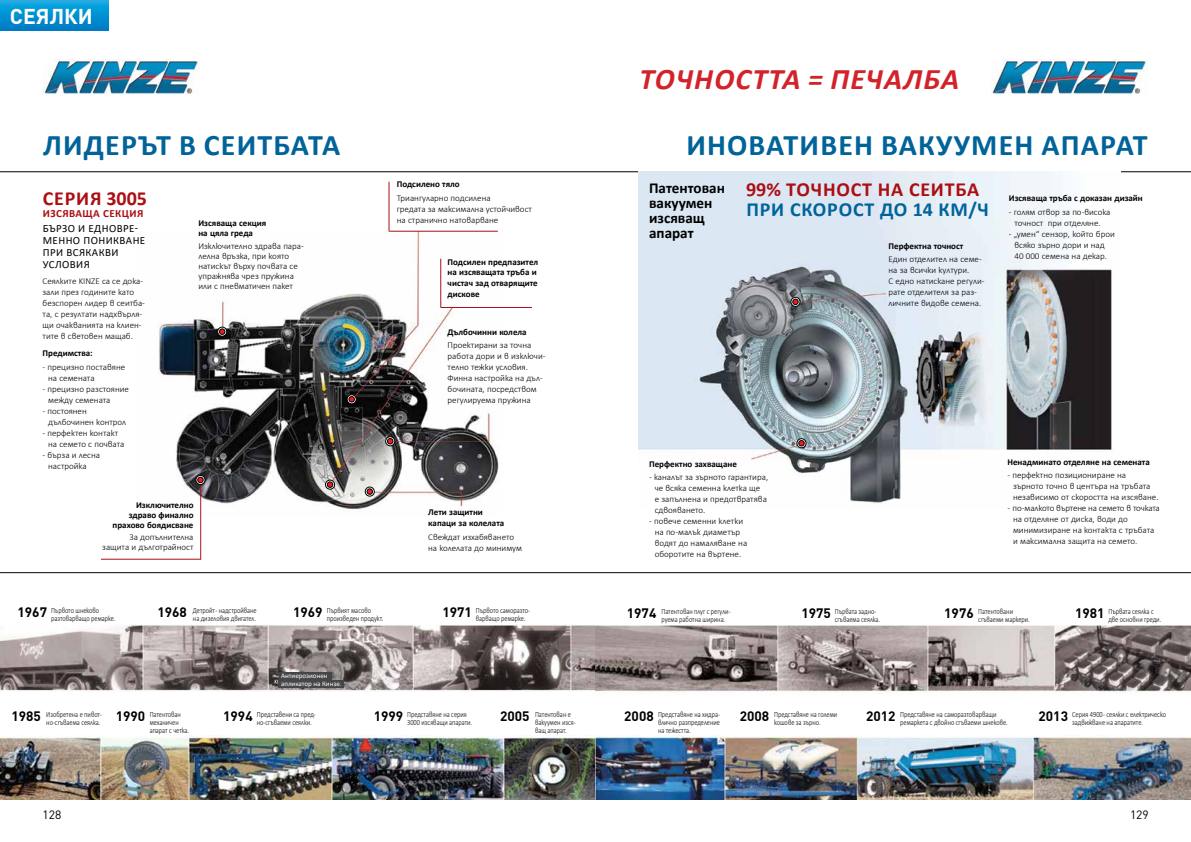
<style>
.page{position:relative;width:1191px;height:842px;background:#fff}
.page>*{position:absolute;margin:0;border:0;box-sizing:border-box;transform-origin:0 0}
.t1{font:700 30px "Calibri";letter-spacing:.04em;color:#00639a}
.t2{font:italic 700 30px "Calibri";letter-spacing:.04em;color:#d2232a}
.t3{font:700 21.2px "DIN Pro";color:#fff}
.t4{font:700 20px "Calibri";letter-spacing:.04em;color:#ab0f14}
.t5{font:700 20px "Calibri";letter-spacing:.04em;color:#00639a}
.t6{font:700 15.1px/15px "Calibri";color:#000}
.t7{font:700 13.6px "DIN Pro";color:#000}
.t8{font:12px "DIN Pro";color:#000}
.t9{font:11px/12px "Calibri";letter-spacing:.04em;color:#000}
.t10{font:700 11px "Calibri";letter-spacing:.04em;color:#ab0f14}
.t11{font:300 9px/11px "Calibri";color:#000}
.t12{font:700 9px/10px "Calibri";color:#000}
.t13{font:300 8px/8px "Calibri";color:#000;scale:.8 1}
.t14{font:7px/8px "Calibri";color:#fff}
</style>
<div class="page">
<img style="left:0;top:735px;width:1191px;height:65px">
<img style="left:0;top:625px;width:594px;height:66px">
<img style="left:158px;top:231px;width:341px;height:285px">
<svg style="left:0;top:0;width:108px;height:31px;background:#0491d1"></svg>
<hr style="left:440px;top:259px;width:1px;height:49px;background:#ab0f14">
<hr style="left:389px;top:182px;width:1px;height:49px;background:#ab0f14">
<hr style="left:200px;top:480px;width:1px;height:79px;background:#ab0f14">
<hr style="left:441px;top:307px;width:91px;height:1px;background:#ab0f14">
<hr style="left:389px;top:231px;width:109px;height:1px;background:#ab0f14">
<hr style="left:101px;top:559px;width:100px;height:1px;background:#ab0f14">
<img style="left:44px;top:59px;width:156px;height:35px">
<div style="left:279px;top:672px;width:52px;height:7px;background:#464547"></div>
<div style="left:279px;top:680px;width:65px;height:7px;background:#464547"></div>
<hr style="left:0;top:572px;width:1191px;height:1px;background:#000">
<hr style="left:0;top:171px;width:1191px;height:1px;background:#000">
<div style="left:217px;top:327px;width:10px;height:9px;border:1px solid #000;border-radius:50%"></div>
<svg style="left:219px;top:329px;width:6px;height:5px"></svg>
<div style="left:196px;top:475px;width:9px;height:9px;background:#111012;border-radius:50%"></div>
<div style="left:196px;top:475px;width:9px;height:10px;border:1px solid #000;border-radius:50%"></div>
<svg style="left:198px;top:477px;width:5px;height:6px"></svg>
<div style="left:347px;top:395px;width:9px;height:9px;border:1px solid #000;border-radius:50%"></div>
<svg style="left:349px;top:396px;width:5px;height:6px"></svg>
<div style="left:325px;top:480px;width:10px;height:9px;border:1px solid #000;border-radius:50%"></div>
<svg style="left:327px;top:482px;width:6px;height:5px"></svg>
<div style="left:365px;top:487px;width:9px;height:9px;border:1px solid #000;border-radius:50%"></div>
<svg style="left:367px;top:489px;width:5px;height:5px"></svg>
<div style="left:386px;top:437px;width:9px;height:9px;background:#131313;border-radius:50%"></div>
<div style="left:385px;top:437px;width:10px;height:9px;border:1px solid #000;border-radius:50%"></div>
<svg style="left:387px;top:438px;width:6px;height:6px"></svg>
<img style="left:638px;top:171px;width:482px;height:332px">
<img style="left:991px;top:59px;width:156px;height:35px">
<img style="left:595px;top:625px;width:596px;height:68px">
<div style="left:791px;top:297px;width:9px;height:9px;border:1px solid #000;border-radius:50%"></div>
<svg style="left:792px;top:299px;width:6px;height:6px"></svg>
<div style="left:797px;top:439px;width:9px;height:9px;border:1px solid #000;border-radius:50%"></div>
<svg style="left:798px;top:440px;width:6px;height:6px"></svg>
<h2 class="t3" style="left:10px;top:2px;width:84px">СЕЯЛКИ</h2>
<h1 class="t1" style="left:43px;top:124px;width:299px">ЛИДЕРЪТ В СЕИТБАТА</h1>
<h3 class="t4" style="left:43px;top:184px;width:106px">СЕРИЯ 3005</h3>
<p class="t10" style="left:43px;top:205px;width:102px">ИЗСЯВАЩА СЕКЦИЯ</p>
<p class="t9" style="left:43px;top:222px;width:104px">БЪРЗО И ЕДНОВРЕ-<br>МЕННО ПОНИКВАНЕ<br>ПРИ ВСЯКАКВИ<br>УСЛОВИЯ</p>
<p class="t11" style="left:43px;top:276px;width:104px">Сеялките KINZE са се дока&shy;зали през годините като безспорен лидер в сеитба&shy;та, с резултати надхвърля&shy;щи очакванията на клиен&shy;тите в световен мащаб.</p>
<p class="t12" style="left:43px;top:348px;width:52px">Предимства:</p>
<p class="t11" style="left:48px;top:361px;width:79px;text-indent:-6px">- прецизно поставяне на семената</p>
<p class="t11" style="left:48px;top:383px;width:82px;text-indent:-6px">- прецизно разстояние между семената</p>
<p class="t11" style="left:48px;top:405px;width:80px;text-indent:-6px">- постоянен дълбочинен контрол</p>
<p class="t11" style="left:48px;top:427px;width:78px;text-indent:-6px">- перфектен контакт на семето с почвата</p>
<p class="t11" style="left:48px;top:449px;width:53px;text-indent:-6px">- бърза и лесна настройка</p>
<p class="t12" style="left:198px;top:218px;width:69px">Изсяваща секция на цяла греда</p>
<p class="t11" style="left:198px;top:240px;width:107px;line-height:10px">Изключително здрава пара&shy;лелна връзка, при която натискът върху почвата се упражнява чрез пружина или с пневматичен пакет</p>
<p class="t12" style="left:113px;top:499px;width:82px;text-align:right">Изключително здраво финално прахово боядисване</p>
<p class="t11" style="left:102px;top:532px;width:93px;line-height:10px;text-align:right">За допълнителна защита и дълготрайност</p>
<p class="t12" style="left:397px;top:179px;width:64px">Подсилено тяло</p>
<p class="t11" style="left:397px;top:192px;width:137px">Триангуларно подсилена<br>гредата за максимална устойчивост на странично натоварване</p>
<p class="t12" style="left:447px;top:257px;width:92px">Подсилен предпазител на изсяващата тръба и</p>
<p class="t12" style="left:447px;top:277px;width:92px;line-height:11px">чистач зад отварящите дискове</p>
<p class="t12" style="left:447px;top:327px;width:80px">Дълбочинни колела</p>
<p class="t11" style="left:447px;top:340px;width:99px">Проектирани за точна работа дори и в изключи&shy;телно тежки условия.<br>Финна настройка на дъл&shy;бочината, посредством регулируема пружина</p>
<p class="t12" style="left:428px;top:507px;width:78px;line-height:11px">Лети защитни капаци за колелата</p>
<p class="t11" style="left:428px;top:531px;width:95px">Свеждат изхабяването на колелата до минимум</p>
<p class="t13" style="left:18px;top:606px;width:124px;text-indent:33px">Първото шнеково<br><sup>1967</sup> разтоварващо ремарке.</p>
<h3 class="t7" style="left:157px;top:603px;width:31px">1968</h3>
<h3 class="t7" style="left:293px;top:603px;width:31px">1969</h3>
<h3 class="t7" style="left:442px;top:603px;width:31px">1971</h3>
<p class="t13" style="left:193px;top:606px;width:81px">Детройт - надстройване на дизеловия двигател.</p>
<p class="t13" style="left:327px;top:606px;width:72px">Първият масово произведен продукт.</p>
<p class="t13" style="left:476px;top:606px;width:69px">Първото саморазто&shy;варващо ремарке.</p>
<p class="t14" style="left:281px;top:671px;width:62px">Антиерозионен апликатор на Кинзе.</p>
<p class="t13" style="left:46px;top:710px;width:71px">Изобретена е пивот&shy;но-сгъваема сеялка.</p>
<p class="t13" style="left:150px;top:710px;width:51px">Патентован механичен апарат с четка.</p>
<p class="t13" style="left:257px;top:710px;width:75px">Представени са пред&shy;но-сгъваеми сеялки.</p>
<p class="t13" style="left:407px;top:710px;width:83px">Представяне на серия<br>3000 изсяващи апарати.</p>
<p class="t13" style="left:535px;top:710px;width:52px">Патентован е вакуумен изся&shy;ващ апарат.</p>
<h3 class="t7" style="left:12px;top:707px;width:31px">1985</h3>
<h3 class="t7" style="left:116px;top:707px;width:31px">1990</h3>
<h3 class="t7" style="left:223px;top:707px;width:31px">1994</h3>
<h3 class="t7" style="left:374px;top:707px;width:31px">1999</h3>
<h3 class="t7" style="left:500px;top:707px;width:31px">2005</h3>
<h1 class="t2" style="left:639px;top:58px;width:321px">ТОЧНОСТТА = ПЕЧАЛБА</h1>
<h1 class="t1" style="left:686px;top:124px;width:463px">ИНОВАТИВЕН ВАКУУМЕН АПАРАТ</h1>
<h3 class="t6" style="left:649px;top:180px;width:77px">Патентован вакуумен изсяващ апарат</h3>
<h3 class="t4" style="left:746px;top:175px;width:235px">99% ТОЧНОСТ НА СЕИТБА</h3>
<p class="t12" style="left:1008px;top:193px;width:136px">Изсяваща тръба с доказан дизайн</p>
<p class="t11" style="left:1008px;top:206px;width:103px;text-align:center">- голям отвор за по-висока точност при отделяне.</p>
<p class="t11" style="left:1008px;top:228px;width:108px;text-align:center">- „умен“ сензор, който брои всяко зърно дори и над<br>40 000 семена на декар.</p>
<h3 class="t5" style="left:746px;top:195px;width:244px">ПРИ СКОРОСТ ДО 14 КМ/Ч</h3>
<p class="t12" style="left:888px;top:241px;width:76px">Перфектна точност</p>
<p class="t11" style="left:888px;top:254px;width:98px">Един отделител на семе&shy;на за всички култури.<br>С едно натискане регули&shy;рате отделителя за раз&shy;личните видове семена.</p>
<p class="t12" style="left:649px;top:458px;width:89px">Перфектно захващане</p>
<p class="t11" style="left:655px;top:472px;width:115px;text-indent:-6px">- каналът за зърното гарантира, че всяка семенна клетка ще<br>е запълнена и предотвратява сдвояването.</p>
<p class="t11" style="left:655px;top:516px;width:94px;text-indent:-6px">- повече семенни клетки на по-малък диаметър водят до намаляване на оборотите на въртене.</p>
<p class="t12" style="left:1007px;top:456px;width:144px">Ненадминато отделяне на семената</p>
<p class="t11" style="left:1013px;top:470px;width:147px;text-indent:-6px">- перфектно позициониране на зърното точно в центъра на тръбата независимо от скоростта на изсяване.</p>
<p class="t11" style="left:1013px;top:503px;width:148px;text-indent:-6px">- по-малкото въртене на семето в точката на отделяне от диска, води до минимизиране на контакта с тръбата и максимална защита на семето.</p>
<p class="t13" style="left:661px;top:607px;width:88px">Патентован плуг с регули&shy;руема работна ширина.</p>
<p class="t13" style="left:834px;top:607px;width:58px">Първата задно&shy;сгъваема сеялка.</p>
<p class="t13" style="left:978px;top:607px;width:66px">Патентовани сгъваеми маркери.</p>
<p class="t13" style="left:1108px;top:607px;width:68px">Първата сеялка с две основни греди.</p>
<h3 class="t7" style="left:627px;top:604px;width:31px">1974</h3>
<h3 class="t7" style="left:801px;top:604px;width:31px">1975</h3>
<h3 class="t7" style="left:944px;top:604px;width:31px">1976</h3>
<h3 class="t7" style="left:1075px;top:604px;width:31px">1981</h3>
<p class="t13" style="left:658px;top:710px;width:79px;text-align:justify">Представяне на хидра&shy;влично разпределение на тежестта.</p>
<p class="t13" style="left:774px;top:710px;width:80px">Представяне на големи кошове за зърно.</p>
<p class="t13" style="left:900px;top:710px;width:136px">Представяне на саморазтоварващи ремаркета с двойно сгъваеми шнекове.</p>
<p class="t13" style="left:1072px;top:710px;width:119px">Серия 4900 - сеялки с електрическо задвижване на апаратите.</p>
<h3 class="t7" style="left:624px;top:707px;width:31px">2008</h3>
<h3 class="t7" style="left:740px;top:707px;width:31px">2008</h3>
<h3 class="t7" style="left:866px;top:707px;width:31px">2012</h3>
<h3 class="t7" style="left:1038px;top:707px;width:31px">2013</h3>
<h3 class="t8" style="left:43px;top:807px;width:20px">128</h3>
<h3 class="t8" style="left:1130px;top:807px;width:20px">129</h3>
</div>
